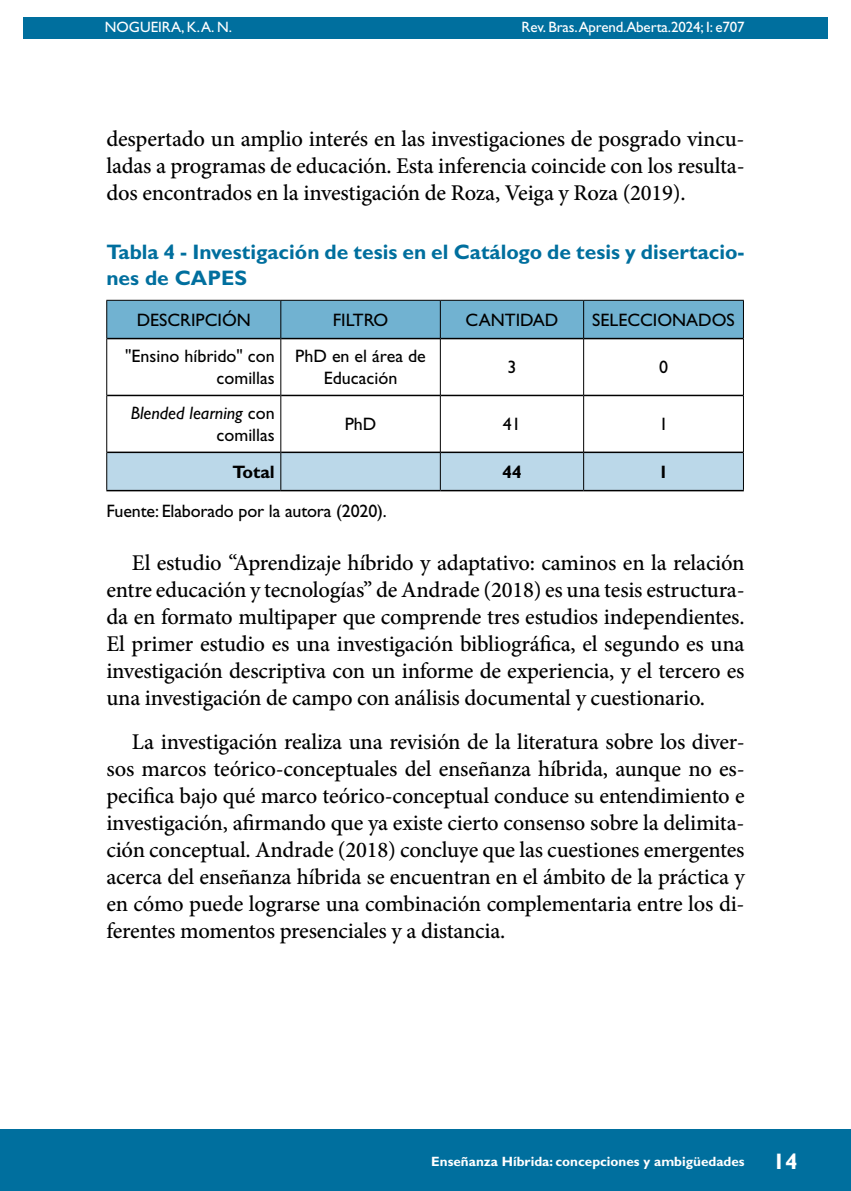
<style>
.page{position:relative;width:851px;height:1191px;background:#fff}
.page>*{position:absolute;margin:0;border:0;box-sizing:border-box;transform-origin:0 0}
.t1{font:500 22.5px/27px "Minion Pro";letter-spacing:-.01em;color:#000;text-align:justify}
.t2{font:700 21px/25.2px "Gill Sans Std";color:#006f9e}
.t3{font:18px/21.6px "Gill Sans Std";color:#000;text-align:right}
.t4{font:italic 18px/21.6px "Gill Sans Std";color:#000;text-align:right}
.t5{font:700 18px "Gill Sans Std";color:#000}
.t6{font:15px "Gill Sans Std";letter-spacing:-.01em;color:#fff}
.t7{font:700 13.5px "Gill Sans Std";color:#fff}
.s1{font-style:normal}
.s2{font-size:22.5px}
</style>
<div class="page">
<hr style="left:104px;top:0;width:1px;height:467px;background:#006f9e">
<div style="left:23px;top:17px;width:804px;height:21px;background:#006f9e"></div>
<div style="left:0;top:1129px;width:850px;height:62px;background:#006f9e"></div>
<div style="left:107px;top:301px;width:636px;height:37px;background:#71b2d1"></div>
<div style="left:104px;top:452px;width:639px;height:38px;background:#bbd8e9"></div>
<hr style="left:107px;top:338px;width:173px;height:1px;background:#000">
<hr style="left:281px;top:338px;width:159px;height:1px;background:#000">
<hr style="left:440px;top:338px;width:143px;height:1px;background:#000">
<hr style="left:584px;top:338px;width:159px;height:1px;background:#000">
<hr style="left:107px;top:395px;width:173px;height:1px;background:#000">
<hr style="left:281px;top:395px;width:159px;height:1px;background:#000">
<hr style="left:440px;top:395px;width:143px;height:1px;background:#000">
<hr style="left:584px;top:395px;width:159px;height:1px;background:#000">
<hr style="left:107px;top:451px;width:173px;height:2px;background:#000">
<hr style="left:281px;top:451px;width:159px;height:2px;background:#000">
<hr style="left:440px;top:451px;width:143px;height:2px;background:#000">
<hr style="left:584px;top:451px;width:159px;height:2px;background:#000">
<hr style="left:106px;top:490px;width:175px;height:1px;background:#000">
<hr style="left:281px;top:490px;width:159px;height:1px;background:#000">
<hr style="left:440px;top:490px;width:143px;height:1px;background:#000">
<hr style="left:583px;top:490px;width:160px;height:1px;background:#000">
<hr style="left:106px;top:300px;width:175px;height:1px;background:#000">
<hr style="left:106px;top:301px;width:1px;height:37px;background:#000">
<hr style="left:281px;top:300px;width:159px;height:1px;background:#000">
<hr style="left:280px;top:301px;width:1px;height:37px;background:#000">
<hr style="left:440px;top:300px;width:143px;height:1px;background:#000">
<hr style="left:440px;top:301px;width:1px;height:37px;background:#000">
<hr style="left:583px;top:300px;width:160px;height:1px;background:#000">
<hr style="left:583px;top:301px;width:1px;height:37px;background:#000">
<hr style="left:743px;top:301px;width:1px;height:37px;background:#000">
<hr style="left:106px;top:338px;width:1px;height:57px;background:#000">
<hr style="left:280px;top:338px;width:1px;height:57px;background:#000">
<hr style="left:440px;top:338px;width:1px;height:57px;background:#000">
<hr style="left:583px;top:338px;width:1px;height:57px;background:#000">
<hr style="left:743px;top:338px;width:1px;height:57px;background:#000">
<hr style="left:106px;top:395px;width:1px;height:57px;background:#000">
<hr style="left:280px;top:395px;width:1px;height:57px;background:#000">
<hr style="left:440px;top:395px;width:1px;height:57px;background:#000">
<hr style="left:583px;top:395px;width:1px;height:57px;background:#000">
<hr style="left:743px;top:395px;width:1px;height:57px;background:#000">
<hr style="left:106px;top:452px;width:1px;height:38px;background:#000">
<hr style="left:280px;top:452px;width:1px;height:38px;background:#000">
<hr style="left:440px;top:452px;width:1px;height:38px;background:#000">
<hr style="left:583px;top:452px;width:1px;height:38px;background:#000">
<hr style="left:743px;top:452px;width:1px;height:38px;background:#000">
<p class="t6" style="left:105px;top:18px;width:129px">NOGUEIRA, K. A. N.</p>
<p class="t6" style="left:521px;top:18px;width:224px">Rev. Bras.Aprend.Aberta.2024; I: e707</p>
<p class="t1" style="left:106px;top:125px;width:639px">despertado un amplio interés en las investigaciones de posgrado vincu&shy;ladas a programas de educación. Esta inferencia coincide con los resulta&shy;dos encontrados en la investigación de Roza, Veiga y Roza (2019).</p>
<p class="t2" style="left:106px;top:240px;width:639px">Tabla 4 - Investigación de tesis en el Catálogo de tesis y disertacio&shy;nes de CAPES</p>
<p class="t3" style="left:137px;top:309px;width:116px">DESCRIPCIÓN</p>
<p class="t3" style="left:333px;top:309px;width:57px">FILTRO</p>
<p class="t3" style="left:465px;top:309px;width:94px">CANTIDAD</p>
<p class="t3" style="left:592px;top:309px;width:144px">SELECCIONADOS</p>
<p class="t3" style="left:125px;top:345px;width:151px">"Ensino híbrido" con comillas</p>
<p class="t3" style="left:295px;top:345px;width:132px;text-align:center">PhD en el área de<br>Educación</p>
<p class="t3" style="left:507px;top:356px;width:10px">3</p>
<p class="t3" style="left:659px;top:356px;width:10px">0</p>
<p class="t4" style="left:131px;top:402px;width:145px">Blended learning <span class="s1">con comillas</span></p>
<p class="t3" style="left:344px;top:413px;width:33px">PhD</p>
<p class="t3" style="left:503px;top:413px;width:19px">41</p>
<p class="t3" style="left:659px;top:413px;width:10px">1</p>
<p class="t5" style="left:232px;top:461px;width:44px">Total</p>
<p class="t5" style="left:502px;top:461px;width:21px">44</p>
<p class="t5" style="left:658px;top:461px;width:11px">1</p>
<p class="t3" style="left:106px;top:500px;width:282px">Fuente: Elaborado por la autora (2020).</p>
<p class="t1" style="left:106px;top:549px;width:639px;text-indent:26px">El estudio “Aprendizaje híbrido y adaptativo: caminos en la relación entre educación y tecnologías” de Andrade (2018) es una tesis estructura&shy;da en formato multipaper que comprende tres estudios independientes.<br>El primer estudio es una investigación bibliográfica, el segundo es una investigación descriptiva con un informe de experiencia, y el tercero es una investigación de campo con análisis documental y cuestionario.</p>
<p class="t1" style="left:106px;top:728px;width:639px;text-indent:25px">La investigación realiza una revisión de la literatura sobre los diver&shy;sos marcos teórico-conceptuales del enseñanza híbrida, aunque no es&shy;pecifica bajo qué marco teórico-conceptual conduce su entendimiento e investigación, afirmando que ya existe cierto consenso sobre la delimita&shy;ción conceptual. Andrade (2018) concluye que las cuestiones emergentes acerca del enseñanza híbrida se encuentran en el ámbito de la práctica y en cómo puede lograrse una combinación complementaria entre los di&shy;ferentes momentos presenciales y a distancia.</p>
<p class="t7" style="left:431px;top:1153px;width:368px">Enseñanza Híbrida: concepciones y ambigüedades <span class="s2">14</span></p>
</div>
